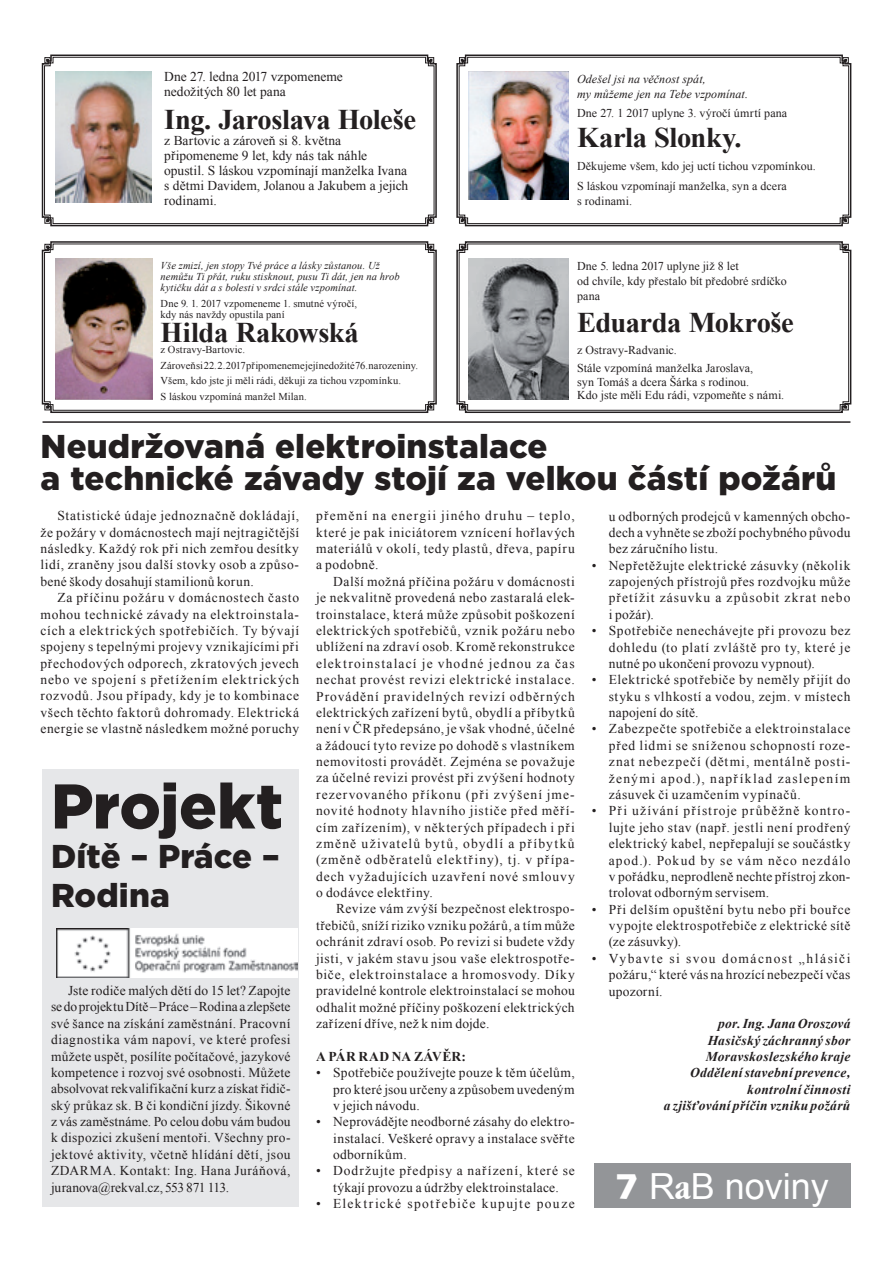
<style>
.page{position:relative;width:893px;height:1263px;background:#fff}
.page>*{position:absolute;margin:0;border:0;box-sizing:border-box;transform-origin:0 0}
.t1{font:900 63px "Gotham";letter-spacing:-.005em;color:#231f20}
.t2{font:36px "Arial";color:#fff}
.t3{font:900 33px/39px "Gotham";color:#231f20}
.t4{font:700 28.5px "Times New Roman";letter-spacing:-.015em;color:#231f20}
.t5{font:13.5px/16.4px "Times New Roman";letter-spacing:.025em;color:#231f20;text-align:justify}
.t6{font:13.5px/15px "Times New Roman";color:#231f20}
.t7{font:italic 700 13.5px/16.4px "Times New Roman";letter-spacing:.02em;color:#231f20;text-align:right}
.t8{font:13.5px/16.4px "Times New Roman";letter-spacing:.045em;color:#231f20;text-align:center}
.t9{font:13.5px/15px "Times New Roman";letter-spacing:-.005em;color:#231f20}
.t10{font:13.5px "Times New Roman";letter-spacing:.1em;color:#231f20}
.t11{font:700 13.5px "Times New Roman";letter-spacing:.035em;color:#231f20}
.t12{font:12px/15px "Times New Roman";letter-spacing:.005em;color:#231f20}
.t13{font:italic 12px/15px "Times New Roman";letter-spacing:.005em;color:#231f20}
.t14{font:10.5px/15.5px "Times New Roman";letter-spacing:.01em;color:#231f20}
.t15{font:italic 10.5px/11.2px "Times New Roman";letter-spacing:.01em;color:#231f20}
.s1{font-family:"Garmd ITC Bk Cn BTCE Bold Condensed"}
</style>
<div class="page">
<div style="left:594px;top:1163px;width:256px;height:45px;background:#939598"></div>
<svg style="left:41px;top:54px;width:396px;height:173px;background:#888687"></svg>
<svg style="left:44px;top:57px;width:391px;height:167px"></svg>
<svg style="left:41px;top:241px;width:396px;height:172px;background:#6d6a6b"></svg>
<svg style="left:44px;top:243px;width:391px;height:168px"></svg>
<svg style="left:456px;top:54px;width:396px;height:173px;background:#898687"></svg>
<svg style="left:459px;top:57px;width:390px;height:167px"></svg>
<svg style="left:456px;top:241px;width:396px;height:172px;background:#6f6d6e"></svg>
<svg style="left:459px;top:243px;width:390px;height:168px"></svg>
<img style="left:468px;top:72px;width:101px;height:128px">
<img style="left:468px;top:258px;width:101px;height:142px">
<img style="left:56px;top:258px;width:96px;height:142px">
<img style="left:55px;top:72px;width:96px;height:131px">
<div style="left:43px;top:770px;width:256px;height:437px;background:#e6e7e9"></div>
<img style="left:56px;top:928px;width:242px;height:50px">
<hr style="left:43px;top:421px;width:807px;height:2px;background:#231f20">
<p class="t9" style="left:164px;top:69px;width:180px">Dne 27. ledna 2017 vzpomeneme nedožitých 80 let pana</p>
<h3 class="t4" style="left:164px;top:99px;width:253px">Ing. Jaroslava Holeše</h3>
<p class="t6" style="left:164px;top:133px;width:245px">z Bartovic a zároveň si 8. května připomeneme 9 let, kdy nás tak náhle opustil. S láskou vzpomínají manželka Ivana s dětmi Davidem, Jolanou a Jakubem a jejich rodinami.</p>
<p class="t15" style="left:161px;top:259px;width:241px">Vše zmizí, jen stopy Tvé práce a lásky zůstanou. Už nemůžu Ti přát, ruku stisknout, pusu Ti dát, jen na hrob kytičku dát a s bolesti v srdci stále vzpomínat.</p>
<p class="t14" style="left:161px;top:297px;width:198px;line-height:11.2px">Dne 9. 1. 2017 vzpomeneme 1. smutné výročí, kdy nás navždy opustila paní</p>
<h3 class="t4" style="left:161px;top:313px;width:200px">Hilda Rakowská</h3>
<p class="t14" style="left:161px;top:342px;width:259px">z Ostravy-Bartovic.<br>Zároveň si 22. 2. 2017 připomeneme její nedožité 76. narozeniny.<br>Všem, kdo jste ji měli rádi, děkuji za tichou vzpomínku.<br>S láskou vzpomíná manžel Milan.</p>
<p class="t13" style="left:577px;top:71px;width:172px">Odešel jsi na věčnost spát,<br>my můžeme jen na Tebe vzpomínat.</p>
<p class="t12" style="left:577px;top:106px;width:212px">Dne 27. 1 2017 uplyne 3. výročí úmrtí pana</p>
<h3 class="t4" style="left:577px;top:118px;width:166px">Karla Slonky.</h3>
<p class="t12" style="left:577px;top:157px;width:240px;line-height:19.2px">Děkujeme všem, kdo jej uctí tichou vzpomínkou.<br>S láskou vzpomínají manželka, syn a dcera</p>
<p class="t12" style="left:577px;top:193px;width:56px">s rodinami.</p>
<p class="t12" style="left:577px;top:258px;width:211px">Dne 5. ledna 2017 uplyne již 8 let<br>od chvíle, kdy přestalo bít předobré srdíčko pana</p>
<h3 class="t4" style="left:577px;top:303px;width:218px">Eduarda Mokroše</h3>
<p class="t12" style="left:577px;top:341px;width:178px;line-height:17.7px">z Ostravy-Radvanic.<br>Stále vzpomíná manželka Jaroslava,</p>
<p class="t12" style="left:577px;top:375px;width:209px;line-height:13.5px">syn Tomáš a dcera Šárka s rodinou.<br>Kdo jste měli Edu rádi, vzpomeňte s námi.</p>
<h3 class="t3" style="left:40px;top:431px;width:797px;line-height:31.5px">Neudržovaná elektroinstalace<br>a technické závady stojí za velkou částí požárů</h3>
<p class="t5" style="left:40px;top:507px;width:260px;text-indent:17px">Statistické údaje jednoznačně dokládají, že požáry v domácnostech mají nejtragičtější následky. Každý rok při nich zemřou desítky lidí, zraněny jsou další stovky osob a způso&shy;bené škody dosahují stamilionů korun.</p>
<p class="t5" style="left:40px;top:589px;width:260px;text-indent:17px">Za příčinu požáru v domácnostech často mohou technické závady na elektroinstala&shy;cích a elektrických spotřebičích. Ty bývají spojeny s tepelnými projevy vznikajícími při přechodových odporech, zkratových jevech nebo ve spojení s přetížením elektrických rozvodů. Jsou případy, kdy je to kombinace všech těchto faktorů dohromady. Elektrická energie se vlastně následkem možné poruchy</p>
<h1 class="t1" style="left:51px;top:763px;width:234px">Projekt</h1>
<h3 class="t3" style="left:51px;top:836px;width:230px">dítě – Práce – rodina</h3>
<p class="t5" style="left:51px;top:982px;width:241px;text-indent:17px">Jste rodiče malých dětí do 15 let? Zapojte se do projektu Dítě – Práce – Rodina a zlepšete své šance na získání zaměstnání. Pracovní diagnostika vám napoví, ve které profesi můžete uspět, posílíte počítačové, jazykové kompetence i rozvoj své osobnosti. Můžete absolvovat rekvalifikační kurz a získat řidič&shy;ský průkaz sk. B či kondiční jízdy. Šikovné z vás zaměstnáme. Po celou dobu vám budou k dispozici zkušení mentoři. Všechny pro&shy;jektové aktivity, včetně hlídání dětí, jsou ZDARMA. Kontakt: Ing. Hana Juráňová, juranova@rekval.cz, 553 871 113.</p>
<p class="t5" style="left:316px;top:507px;width:260px">přemění na energii jiného druhu – teplo, které je pak iniciátorem vznícení hořlavých materiálů v okolí, tedy plastů, dřeva, papíru a podobně.</p>
<p class="t5" style="left:316px;top:573px;width:260px;text-indent:17px">Další možná příčina požáru v domácnosti je nekvalitně provedená nebo zastaralá elek&shy;troinstalace, která může způsobit poškození elektrických spotřebičů, vznik požáru nebo ublížení na zdraví osob. Kromě rekonstrukce elektroinstalací je vhodné jednou za čas nechat provést revizi elektrické instalace.<br>Provádění pravidelných revizí odběrných elektrických zařízení bytů, obydlí a příbytků není v ČR předepsáno, je však vhodné, účelné a žádoucí tyto revize po dohodě s vlastníkem nemovitosti provádět. Zejména se považuje za účelné revizi provést při zvýšení hodnoty rezervovaného příkonu (při zvýšení jme&shy;novité hodnoty hlavního jističe před měří&shy;cím zařízením), v některých případech i při změně uživatelů bytů, obydlí a příbytků (změně odběratelů elektřiny), tj. v přípa&shy;dech vyžadujících uzavření nové smlouvy o dodávce elektřiny.</p>
<p class="t5" style="left:316px;top:900px;width:260px;text-indent:20px">Revize vám zvýší bezpečnost elektrospo&shy;třebičů, sníží riziko vzniku požárů, a tím může ochránit zdraví osob. Po revizi si budete vždy jisti, v jakém stavu jsou vaše elektrospotře&shy;biče, elektroinstalace a hromosvody. Díky pravidelné kontrole elektroinstalací se mohou odhalit možné příčiny poškození elektrických zařízení dříve, než k nim dojde.</p>
<p class="t11" style="left:316px;top:1047px;width:151px">A PÁR RAD NA ZÁVĚR:</p>
<p class="t5" style="left:333px;top:1064px;width:243px;text-indent:-17px">• Spotřebiče používejte pouze k těm účelům, pro které jsou určeny a způsobem uvedeným v jejich návodu.</p>
<p class="t5" style="left:333px;top:1113px;width:243px;text-indent:-17px">• Neprovádějte neodborné zásahy do elektro&shy;instalací. Veškeré opravy a instalace svěřte odborníkům.</p>
<p class="t8" style="left:316px;top:1162px;width:260px">• Dodržujte předpisy a nařízení, které se týkají provozu a údržby elektroinstalace.</p>
<p class="t10" style="left:316px;top:1194px;width:260px">• Elektrické spotřebiče kupujte pouze</p>
<p class="t5" style="left:609px;top:508px;width:243px">u odborných prodejců v kamenných obcho&shy;dech a vyhněte se zboží pochybného původu bez záručního listu.</p>
<p class="t5" style="left:609px;top:557px;width:243px;text-indent:-17px">• Nepřetěžujte elektrické zásuvky (několik zapojených přístrojů přes rozdvojku může přetížit zásuvku a způsobit zkrat nebo i požár).</p>
<p class="t5" style="left:609px;top:622px;width:243px;text-indent:-17px">• Spotřebiče nenechávejte při provozu bez dohledu (to platí zvláště pro ty, které je nutné po ukončení provozu vypnout).</p>
<p class="t5" style="left:609px;top:671px;width:243px;text-indent:-17px">• Elektrické spotřebiče by neměly přijít do styku s vlhkostí a vodou, zejm. v místech napojení do sítě.</p>
<p class="t5" style="left:609px;top:720px;width:243px;text-indent:-17px">• Zabezpečte spotřebiče a elektroinstalace před lidmi se sníženou schopností roze&shy;znat nebezpečí (dětmi, mentálně posti&shy;ženými apod.), například zaslepením zásuvek či uzamčením vypínačů.</p>
<p class="t5" style="left:609px;top:802px;width:243px;text-indent:-17px">• Při užívání přístroje průběžně kontro&shy;lujte jeho stav (např. jestli není prodřený elektrický kabel, nepřepalují se součástky apod.). Pokud by se vám něco nezdálo v pořádku, neprodleně nechte přístroj zkon&shy;trolovat odborným servisem.</p>
<p class="t5" style="left:609px;top:901px;width:243px;text-indent:-17px">• Při delším opuštění bytu nebo při bouřce vypojte elektrospotřebiče z elektrické sítě (ze zásuvky).</p>
<p class="t5" style="left:609px;top:950px;width:243px;text-indent:-17px">• Vybavte si svou domácnost „hlásiči požáru,“ které vás na hrozící nebezpečí včas upozorní.</p>
<p class="t7" style="left:664px;top:1015px;width:188px">por. Ing. Jana Oroszová<br>Hasičský záchranný sbor<br>Moravskoslezského kraje<br>Oddělení stavební prevence, kontrolní činnosti<br>a zjišťování příčin vzniku požárů</p>
<h2 class="t2" style="left:649px;top:1163px;width:181px">R<span class="s1">a</span>B noviny</h2>
</div>
